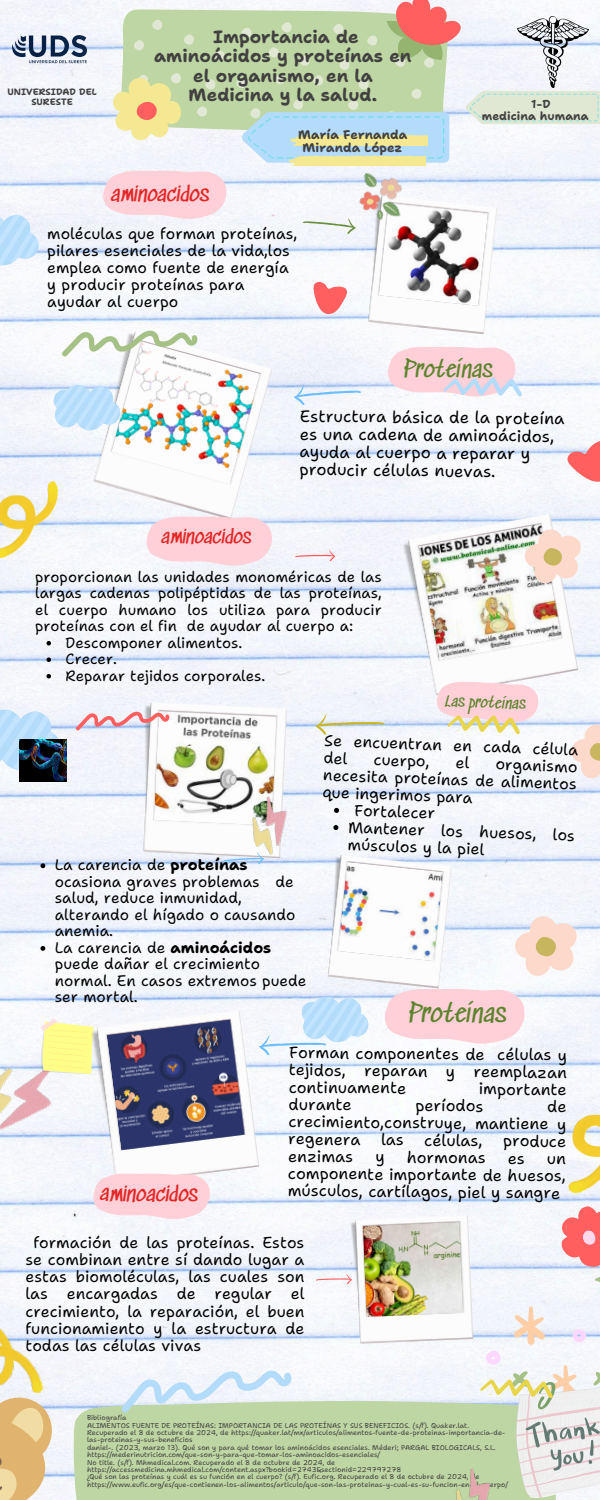
<style>
.page{position:relative;width:600px;height:1500px;background:#fff}
.page>*{position:absolute;margin:0;border:0;box-sizing:border-box;transform-origin:0 0}
.t1{font:24.3px "Sedgwick Ave";color:#5c842e}
.t2{font:22.1px "Sedgwick Ave";color:#5c842e}
.t3{font:20.4px "Sedgwick Ave";color:#e12727}
.t4{font:18.7px "Sedgwick Ave";color:#e12727}
.t5{font:700 17.7px/19.4px "Shantell Sans";color:#424141;text-align:center}
.t6{font:16.6px/17.9px "Shantell Sans";color:#000}
.t7{font:16.1px/17.6px "Shantell Sans";color:#000;text-align:justify}
.t8{font:15.8px/17.2px "Shantell Sans";color:#000;text-align:justify}
.t9{font:15.6px/17px "Shantell Sans";color:#000}
.t10{font:15.3px/16.5px "Shantell Sans";color:#000}
.t11{font:14.9px/16.5px "Shantell Sans";color:#000;text-align:justify}
.t12{font:14.5px "Sedgwick Ave";color:#5c842e}
.t13{font:700 12.6px/13.6px "Shantell Sans";color:#424141;text-align:center}
.t14{font:700 11.5px/12.3px "Shantell Sans";color:#424141}
.t15{font:700 9.2px "Shantell Sans";color:#424141}
.t16{font:7px/7.4px "Shantell Sans";color:#424141}
.s1{font-weight:700}
</style>
<div class="page">
<img style="left:0;top:0;width:600px;height:1500px">
<img style="left:363px;top:195px;width:134px;height:139px">
<img style="left:87px;top:329px;width:185px;height:191px">
<img style="left:401px;top:514px;width:177px;height:183px">
<img style="left:138px;top:702px;width:149px;height:156px">
<img style="left:323px;top:854px;width:129px;height:134px">
<svg style="left:521px;top:525px;width:65px;height:62px"></svg>
<svg style="left:567px;top:720px;width:33px;height:62px"></svg>
<svg style="left:511px;top:911px;width:72px;height:69px"></svg>
<svg style="left:0;top:709px;width:61px;height:61px"></svg>
<svg style="left:54px;top:385px;width:67px;height:45px;background:#c3e1f9"></svg>
<svg style="left:0;top:213px;width:39px;height:52px"></svg>
<div style="left:72px;top:1401px;width:484px;height:99px;background:#bed6a3"></div>
<svg style="left:0;top:1394px;width:55px;height:106px"></svg>
<svg style="left:136px;top:0;width:325px;height:120px"></svg>
<svg style="left:308px;top:280px;width:40px;height:37px"></svg>
<svg style="left:565px;top:438px;width:35px;height:53px"></svg>
<svg style="left:388px;top:346px;width:135px;height:52px"></svg>
<img style="left:0;top:481px;width:58px;height:77px">
<img style="left:569px;top:1098px;width:31px;height:94px">
<img style="left:0;top:1316px;width:50px;height:77px">
<svg style="left:436px;top:680px;width:103px;height:55px"></svg>
<svg style="left:74px;top:709px;width:97px;height:23px"></svg>
<svg style="left:60px;top:327px;width:140px;height:31px"></svg>
<svg style="left:116px;top:1362px;width:180px;height:53px"></svg>
<img style="left:516px;top:1419px;width:84px;height:78px">
<img style="left:239px;top:792px;width:61px;height:67px">
<img style="left:0;top:1043px;width:66px;height:109px">
<svg style="left:38px;top:1017px;width:52px;height:59px"></svg>
<svg style="left:295px;top:549px;width:42px;height:13px"></svg>
<svg style="left:222px;top:851px;width:43px;height:14px"></svg>
<svg style="left:294px;top:382px;width:67px;height:23px"></svg>
<svg style="left:316px;top:714px;width:68px;height:21px"></svg>
<svg style="left:103px;top:20px;width:346px;height:215px"></svg>
<svg style="left:146px;top:516px;width:126px;height:51px;background:#fbd6dd"></svg>
<img style="left:13px;top:13px;width:74px;height:74px">
<img style="left:517px;top:17px;width:71px;height:70px">
<img style="left:90px;top:1010px;width:169px;height:175px">
<img style="left:350px;top:1215px;width:123px;height:129px">
<svg style="left:385px;top:988px;width:140px;height:57px"></svg>
<svg style="left:480px;top:1196px;width:120px;height:223px"></svg>
<img style="left:443px;top:1464px;width:61px;height:36px">
<svg style="left:315px;top:1273px;width:38px;height:12px"></svg>
<svg style="left:259px;top:997px;width:110px;height:58px"></svg>
<svg style="left:93px;top:1173px;width:117px;height:47px"></svg>
<img style="left:20px;top:740px;width:46px;height:42px">
<svg style="left:41px;top:863px;width:4px;height:5px"></svg>
<svg style="left:41px;top:946px;width:4px;height:5px"></svg>
<svg style="left:334px;top:808px;width:5px;height:5px"></svg>
<svg style="left:333px;top:825px;width:6px;height:5px"></svg>
<svg style="left:47px;top:641px;width:4px;height:4px"></svg>
<svg style="left:47px;top:657px;width:4px;height:5px"></svg>
<svg style="left:47px;top:674px;width:4px;height:4px"></svg>
<svg style="left:465px;top:91px;width:135px;height:33px;background:#dde8d5"></svg>
<svg style="left:456px;top:756px;width:14px;height:13px"></svg>
<svg style="left:382px;top:1133px;width:21px;height:13px"></svg>
<svg style="left:376px;top:1154px;width:8px;height:13px"></svg>
<svg style="left:509px;top:1155px;width:15px;height:9px"></svg>
<p class="t15" style="left:8px;top:86px;width:90px">UNIVERSIDAD DEL</p>
<p class="t15" style="left:31px;top:96px;width:42px">SURESTE</p>
<p class="t5" style="left:154px;top:27px;width:259px">Importancia de aminoácidos y proteínas en el organismo, en la<br>Medicina y la salud.</p>
<p class="t13" style="left:298px;top:128px;width:111px">María Fernanda<br>Miranda López</p>
<p class="t3" style="left:111px;top:183px;width:100px">aminoacidos</p>
<h4 class="t9" style="left:47px;top:225px;width:250px">moléculas que forman proteínas, pilares esenciales de la vida,los emplea como fuente de energía y producir proteínas para ayudar al cuerpo</h4>
<p class="t14" style="left:482px;top:98px;width:108px;text-indent:49px">1-D medicina humana</p>
<h2 class="t2" style="left:404px;top:358px;width:90px">Proteínas</h2>
<h5 class="t4" style="left:161px;top:527px;width:92px">aminoacidos</h5>
<p class="t6" style="left:300px;top:406px;width:266px;rotate:1deg">Estructura básica de la proteína es una cadena de aminoácidos, ayuda al cuerpo a reparar y producir células nuevas.</p>
<p class="t11" style="left:35px;top:568px;width:348px">proporcionan las unidades monoméricas de las largas cadenas polipéptidas de las proteínas, el cuerpo humano los utiliza para producir proteínas con el fin de ayudar al cuerpo a:</p>
<h5 class="t11" style="left:66px;top:634px;width:177px">Descomponer alimentos.</h5>
<p class="t11" style="left:66px;top:651px;width:51px">Crecer.</p>
<p class="t11" style="left:66px;top:667px;width:201px">Reparar tejidos corporales.</p>
<p class="t12" style="left:445px;top:693px;width:82px;rotate:2deg">Las proteínas</p>
<p class="t10" style="left:55px;top:857px;width:242px">La carencia de <span class="s1">proteínas </span>ocasiona graves problemas de salud, reduce inmunidad, alterando el hígado o causando anemia.</p>
<p class="t10" style="left:55px;top:939px;width:253px">La carencia de <span class="s1">aminoácidos </span>puede dañar el crecimiento normal. En casos extremos puede ser mortal.</p>
<p class="t8" style="left:325px;top:732px;width:255px;rotate:2deg">Se encuentran en cada célula del</p>
<p class="t8" style="left:374px;top:751px;width:58px;rotate:2deg">cuerpo,</p>
<p class="t8" style="left:324px;top:749px;width:255px;text-indent:172px;rotate:2deg">organismo necesita proteínas de alimentos que ingerimos para</p>
<p class="t8" style="left:355px;top:802px;width:83px;rotate:2deg">Fortalecer</p>
<p class="t8" style="left:348px;top:819px;width:228px;rotate:2deg">Mantener los huesos, los músculos y la piel</p>
<p class="t1" style="left:409px;top:1000px;width:99px">Proteínas</p>
<p class="t3" style="left:100px;top:1183px;width:100px">aminoacidos</p>
<p class="t7" style="left:289px;top:1043px;width:280px;rotate:1deg">Forman componentes de células y tejidos, reparan y reemplazan continuamente</p>
<p class="t7" style="left:479px;top:1080px;width:90px;rotate:1deg">importante</p>
<p class="t7" style="left:289px;top:1095px;width:65px;rotate:1deg">durante</p>
<p class="t7" style="left:416px;top:1096px;width:70px;rotate:1deg">períodos</p>
<p class="t7" style="left:289px;top:1093px;width:280px;line-height:18.2px;text-indent:259px;rotate:1deg">de crecimiento,construye, mantiene y regenera</p>
<p class="t7" style="left:425px;top:1131px;width:60px;rotate:1deg">células,</p>
<p class="t7" style="left:503px;top:1132px;width:65px;rotate:1deg">produce</p>
<p class="t7" style="left:288px;top:1147px;width:67px;rotate:1deg">enzimas</p>
<p class="t7" style="left:407px;top:1148px;width:80px;rotate:1deg">hormonas</p>
<p class="t7" style="left:288px;top:1145px;width:280px;text-indent:259px;rotate:1deg">un componente importante de huesos, músculos, cartílagos, piel y sangre</p>
<p class="t8" style="left:25px;top:1233px;width:280px;text-indent:8px">formación de las proteínas. Estos se combinan entre sí dando lugar a estas biomoléculas, las cuales son las</p>
<p class="t8" style="left:25px;top:1285px;width:280px;text-indent:265px">el crecimiento, la reparación, el buen funcionamiento y la estructura de todas las células vivas</p>
<p class="t8" style="left:67px;top:1285px;width:91px">encargadas</p>
<p class="t8" style="left:177px;top:1285px;width:95px">de regular</p>
<p class="t16" style="left:87px;top:1414px;width:41px">Bibliografía</p>
<p class="t16" style="left:87px;top:1421px;width:420px">ALIMENTOS FUENTE DE PROTEÍNAS: IMPORTANCIA DE LAS PROTEÍNAS Y SUS BENEFICIOS. (s/f). Quaker.lat.<br>Recuperado el 8 de octubre de 2024, de https://quaker.lat/mx/articulos/alimentos-fuente-de-proteinas-importancia-de&shy;las-proteinas-y-sus-beneficios</p>
<h5 class="t16" style="left:87px;top:1444px;width:409px">daniel-. (2023, marzo 13). Qué son y para qué tomar los aminoácidos esenciales. Méderi; PARGAL BIOLOGICALS, S.L. https://mederinutricion.com/que-son-y-para-que-tomar-los-aminoacidos-esenciales/</h5>
<p class="t16" style="left:87px;top:1458px;width:316px">No title. (s/f). Mhmedical.com. Recuperado el 8 de octubre de 2024, de https://accessmedicina.mhmedical.com/content.aspx?bookid=2743&amp;sectionid=229797278</p>
<p class="t16" style="left:87px;top:1473px;width:422px">¿Qué son las proteínas y cuál es su función en el cuerpo? (s/f). Eufic.org. Recuperado el 8 de octubre de 2024, de https://www.eufic.org/es/que-contienen-los-alimentos/articulo/que-son-las-proteinas-y-cual-es-su-funcion-en-el-cuerpo/</p>
</div>
